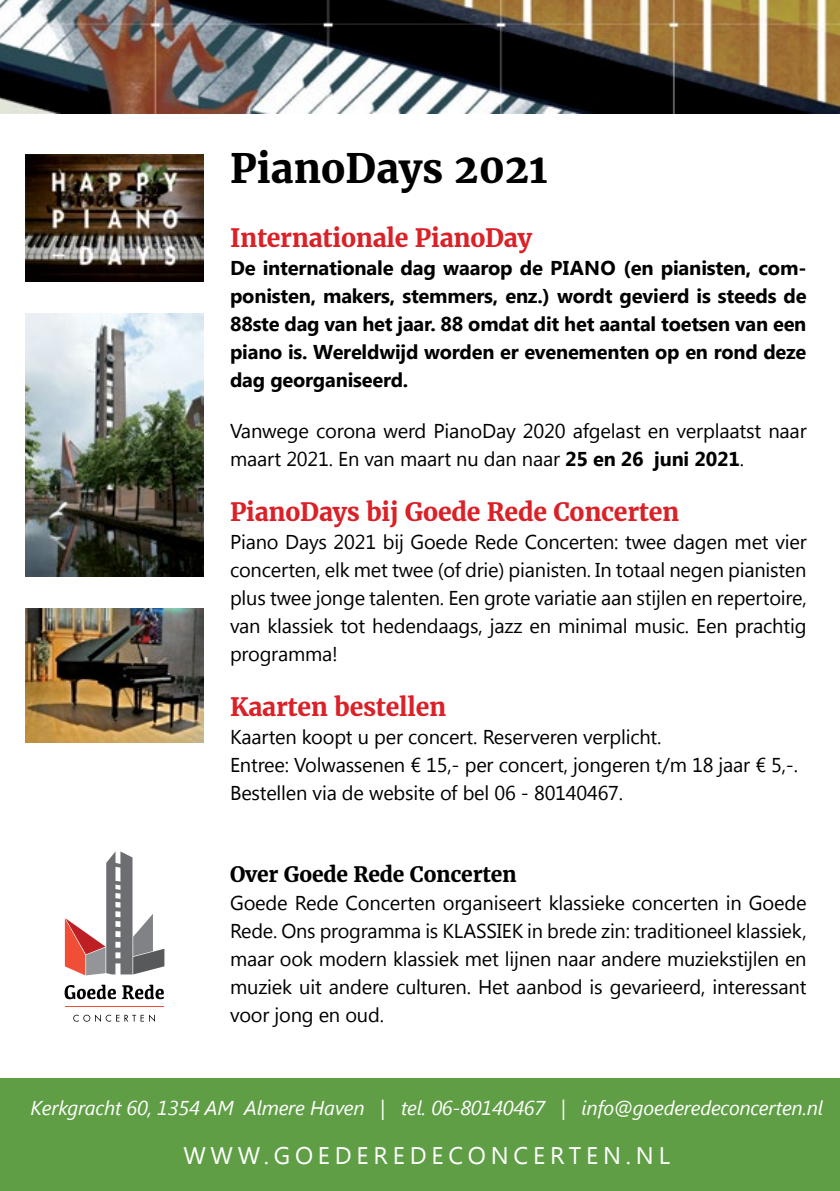
<style>
.page{position:relative;width:840px;height:1191px;background:#fff}
.page>*{position:absolute;margin:0;border:0;box-sizing:border-box;transform-origin:0 0}
.t1{font:700 40px "Merriweather";color:#000}
.t2{font:700 25px "Merriweather";letter-spacing:-.01em;color:#da2128}
.t3{font:24px "Segoe UI";letter-spacing:.2em;color:#fff}
.t4{font:700 21px "Merriweather";letter-spacing:-.01em;color:#000}
.t5{font:20px/28px "Segoe UI";letter-spacing:-.01em;color:#000}
.t6{font:700 20px/28px "Segoe UI";letter-spacing:-.01em;color:#000;text-align:justify}
.t7{font:italic 20px "Segoe UI";letter-spacing:-.01em;color:#fff}
.s1{font-weight:700}
</style>
<div class="page">
<div style="left:0;top:1078px;width:839px;height:113px;background:#5f9e45"></div>
<img style="left:0;top:0;width:839px;height:113px">
<svg style="left:65px;top:851px;width:99px;height:124px"></svg>
<svg style="left:65px;top:984px;width:51px;height:15px"></svg>
<svg style="left:122px;top:984px;width:42px;height:15px"></svg>
<svg style="left:73px;top:1014px;width:82px;height:7px"></svg>
<hr style="left:65px;top:1006px;width:98px;height:1px;background:#f04e37">
<img style="left:26px;top:313px;width:177px;height:263px">
<img style="left:26px;top:609px;width:177px;height:133px">
<img style="left:26px;top:155px;width:177px;height:126px">
<h1 class="t1" style="left:230px;top:143px;width:319px">PianoDays 2021</h1>
<p class="t2" style="left:230px;top:223px;width:303px">Internationale PianoDay</p>
<p class="t6" style="left:230px;top:253px;width:577px">De internationale dag waarop de PIANO (en pianisten, com&shy;ponisten, makers, stemmers, enz.) wordt gevierd is steeds de 88ste dag van het jaar. 88 omdat dit het aantal toetsen van een piano is. Wereldwijd worden er evenementen op en rond deze dag georganiseerd.</p>
<p class="t5" style="left:230px;top:416px;width:578px">Vanwege corona werd PianoDay 2020 afgelast en verplaatst naar maart 2021. En van maart nu dan naar <span class="s1">25 en 26 juni 2021</span>.</p>
<p class="t2" style="left:230px;top:496px;width:450px">PianoDays bij Goede Rede Concerten</p>
<p class="t5" style="left:230px;top:526px;width:577px;text-align:justify">Piano Days 2021 bij Goede Rede Concerten: twee dagen met vier concerten, elk met twee (of drie) pianisten. In totaal negen pianisten plus twee jonge talenten. Een grote variatie aan stijlen en repertoire, van klassiek tot hedendaags, jazz en minimal music. Een prachtig programma!</p>
<p class="t2" style="left:230px;top:691px;width:218px">Kaarten bestellen</p>
<p class="t5" style="left:230px;top:722px;width:569px">Kaarten koopt u per concert. Reserveren verplicht.<br>Entree: Volwassenen € 15,- per concert, jongeren t/m 18 jaar € 5,-.<br>Bestellen via de website of bel 06 - 80140467.</p>
<p class="t4" style="left:230px;top:861px;width:288px">Over Goede Rede Concerten</p>
<p class="t5" style="left:230px;top:888px;width:577px;text-align:justify">Goede Rede Concerten organiseert klassieke concerten in Goede Rede. Ons programma is KLASSIEK in brede zin: traditioneel klassiek, maar ook modern klassiek met lijnen naar andere muziekstijlen en muziek uit andere culturen. Het aanbod is gevarieerd, interessant voor jong en oud.</p>
<p class="t7" style="left:30px;top:1093px;width:793px">Kerkgracht 60, 1354 AM Almere Haven | tel. 06-80140467 | info@goederedeconcerten.nl</p>
<p class="t3" style="left:183px;top:1138px;width:488px">WWW.GOEDEREDECONCERTEN.NL</p>
</div>
